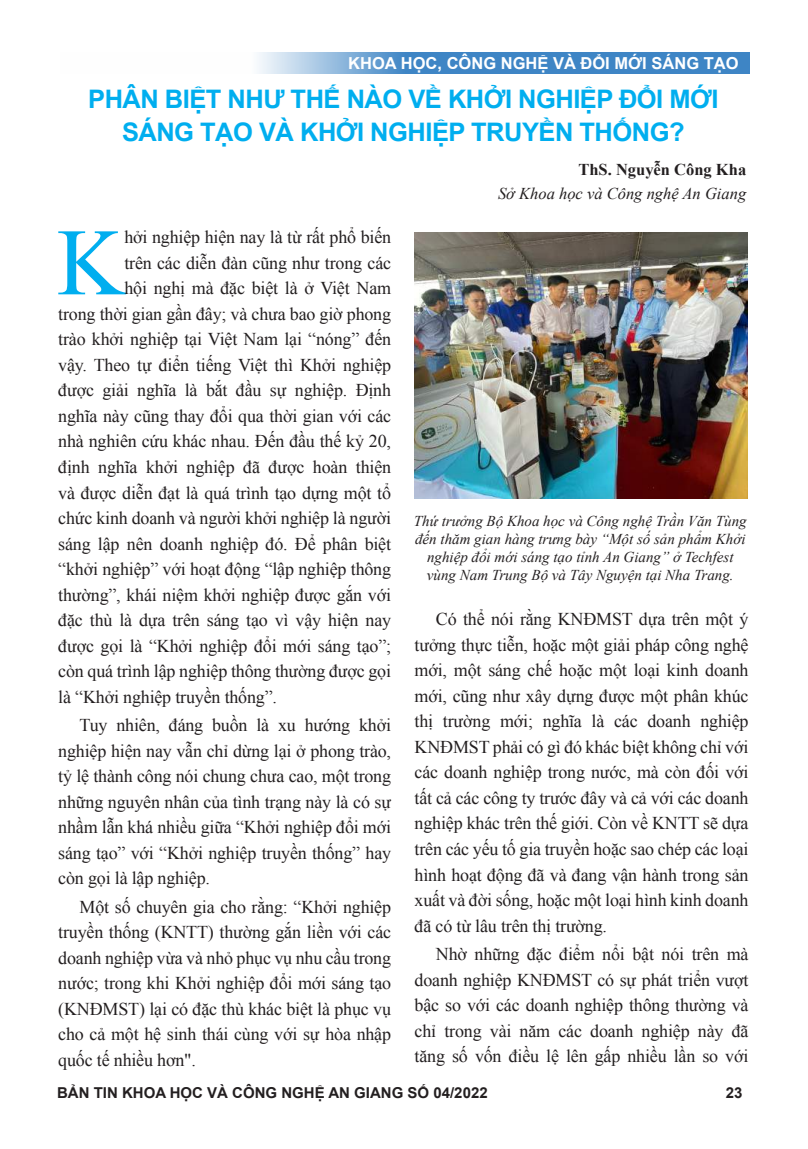
<style>
.page{position:relative;width:808px;height:1149px;background:#fff}
.page>*{position:absolute;margin:0;border:0;box-sizing:border-box;transform-origin:0 0}
.t1{font:95.1px "Times New Roman";color:#00aeef}
.t2{font:700 25.5px/33px "Arial";letter-spacing:-.02em;color:#00aeef;text-align:center}
.t3{font:18px/25.5px "Times New Roman";letter-spacing:-.01em;color:#231f20;text-align:justify}
.t4{font:700 16.5px "Arial";color:#fff}
.t5{font:italic 16.5px "Times New Roman";color:#231f20}
.t6{font:700 16.5px "Times New Roman";color:#231f20}
.t7{font:italic 15px/18px "Times New Roman";color:#231f20;text-align:center}
.t8{font:700 15px "Arial";color:#231f20}
</style>
<div class="page">
<svg style="left:259px;top:52px;width:490px;height:22px;background:#5996cd"></svg>
<img style="left:414px;top:232px;width:334px;height:266px">
<p class="t4" style="left:348px;top:53px;width:392px">KHOA HỌC, CÔNG NGHỆ VÀ ĐỔI MỚI SÁNG TẠO</p>
<h2 class="t2" style="left:88px;top:83px;width:632px">PHÂN BIỆT NHƯ THẾ NÀO VỀ KHỞI NGHIỆP ĐỔI MỚI<br>SÁNG TẠO VÀ KHỞI NGHIỆP TRUYỀN THỐNG?</h2>
<p class="t6" style="left:578px;top:158px;width:169px">ThS. Nguyễn Công Kha</p>
<p class="t5" style="left:498px;top:182px;width:250px">Sở Khoa học và Công nghệ An Giang</p>
<h1 class="t1" style="left:57px;top:198px;width:70px">K</h1>
<p class="t3" style="left:124px;top:224px;width:268px">hởi nghiệp hiện nay là từ rất phổ biến</p>
<p class="t3" style="left:124px;top:250px;width:268px">trên các diễn đàn cũng như trong các</p>
<p class="t3" style="left:124px;top:275px;width:268px">hội nghị mà đặc biệt là ở Việt Nam</p>
<p class="t3" style="left:58px;top:301px;width:334px">trong thời gian gần đây; và chưa bao giờ phong</p>
<p class="t3" style="left:58px;top:326px;width:334px">trào khởi nghiệp tại Việt Nam lại “nóng” đến</p>
<p class="t3" style="left:58px;top:352px;width:334px">vậy. Theo tự điển tiếng Việt thì Khởi nghiệp</p>
<p class="t3" style="left:58px;top:377px;width:334px">được giải nghĩa là bắt đầu sự nghiệp. Định</p>
<p class="t3" style="left:58px;top:403px;width:334px">nghĩa này cũng thay đổi qua thời gian với các</p>
<p class="t3" style="left:58px;top:428px;width:334px">nhà nghiên cứu khác nhau. Đến đầu thế kỷ 20,</p>
<p class="t3" style="left:58px;top:454px;width:334px">định nghĩa khởi nghiệp đã được hoàn thiện</p>
<p class="t3" style="left:58px;top:479px;width:334px">và được diễn đạt là quá trình tạo dựng một tổ</p>
<p class="t3" style="left:58px;top:505px;width:334px">chức kinh doanh và người khởi nghiệp là người</p>
<p class="t3" style="left:58px;top:530px;width:334px">sáng lập nên doanh nghiệp đó. Để phân biệt</p>
<p class="t3" style="left:58px;top:556px;width:334px">“khởi nghiệp” với hoạt động “lập nghiệp thông</p>
<p class="t3" style="left:58px;top:581px;width:334px">thường”, khái niệm khởi nghiệp được gắn với</p>
<p class="t3" style="left:58px;top:607px;width:334px">đặc thù là dựa trên sáng tạo vì vậy hiện nay</p>
<p class="t3" style="left:58px;top:632px;width:334px">được gọi là “Khởi nghiệp đổi mới sáng tạo”;</p>
<p class="t3" style="left:58px;top:658px;width:334px">còn quá trình lập nghiệp thông thường được gọi</p>
<p class="t3" style="left:58px;top:683px;width:220px">là “Khởi nghiệp truyền thống”.</p>
<p class="t3" style="left:58px;top:712px;width:334px;text-indent:21px">Tuy nhiên, đáng buồn là xu hướng khởi nghiệp hiện nay vẫn chỉ dừng lại ở phong trào, tỷ lệ thành công nói chung chưa cao, một trong những nguyên nhân của tình trạng này là có sự nhầm lẫn khá nhiều giữa “Khởi nghiệp đổi mới sáng tạo” với “Khởi nghiệp truyền thống” hay còn gọi là lập nghiệp.</p>
<p class="t3" style="left:58px;top:893px;width:334px;text-indent:21px">Một số chuyên gia cho rằng: “Khởi nghiệp truyền thống (KNTT) thường gắn liền với các doanh nghiệp vừa và nhỏ phục vụ nhu cầu trong nước; trong khi Khởi nghiệp đổi mới sáng tạo (KNĐMST) lại có đặc thù khác biệt là phục vụ cho cả một hệ sinh thái cùng với sự hòa nhập quốc tế nhiều hơn".</p>
<p class="t7" style="left:414px;top:511px;width:334px">Thứ trưởng Bộ Khoa học và Công nghệ Trần Văn Tùng đến thăm gian hàng trưng bày “Một số sản phẩm Khởi nghiệp đổi mới sáng tạo tỉnh An Giang” ở Techfest vùng Nam Trung Bộ và Tây Nguyện tại Nha Trang.</p>
<p class="t3" style="left:415px;top:606px;width:335px;text-indent:21px">Có thể nói rằng KNĐMST dựa trên một ý tưởng thực tiễn, hoặc một giải pháp công nghệ mới, một sáng chế hoặc một loại kinh doanh mới, cũng như xây dựng được một phân khúc thị trường mới; nghĩa là các doanh nghiệp KNĐMST phải có gì đó khác biệt không chỉ với các doanh nghiệp trong nước, mà còn đối với tất cả các công ty trước đây và cả với các doanh nghiệp khác trên thế giới. Còn về KNTT sẽ dựa trên các yếu tố gia truyền hoặc sao chép các loại hình hoạt động đã và đang vận hành trong sản xuất và đời sống, hoặc một loại hình kinh doanh đã có từ lâu trên thị trường.</p>
<p class="t3" style="left:415px;top:940px;width:335px;text-indent:21px">Nhờ những đặc điểm nổi bật nói trên mà doanh nghiệp KNĐMST có sự phát triển vượt bậc so với các doanh nghiệp thông thường và chỉ trong vài năm các doanh nghiệp này đã tăng số vốn điều lệ lên gấp nhiều lần so với</p>
<p class="t8" style="left:57px;top:1082px;width:432px">BẢN TIN KHOA HỌC VÀ CÔNG NGHỆ AN GIANG SỐ 04/2022</p>
<p class="t8" style="left:726px;top:1082px;width:18px">23</p>
</div>
